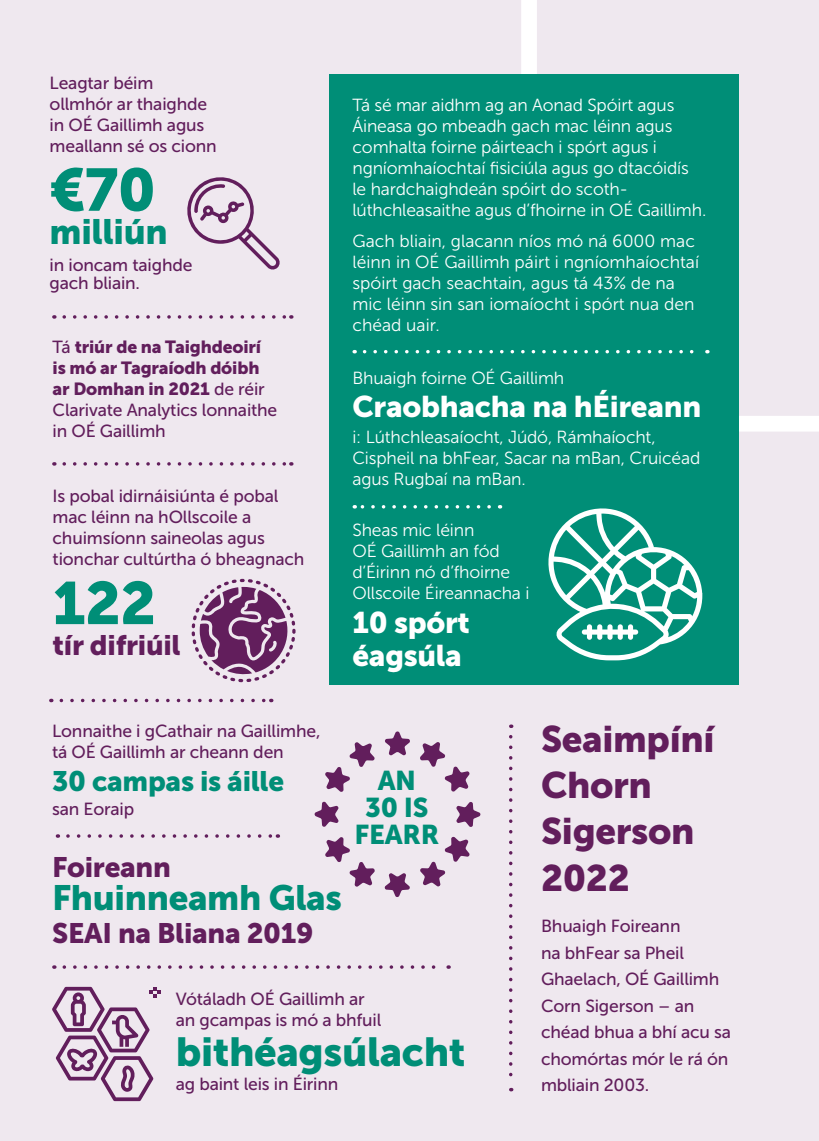
<style>
.page{position:relative;width:819px;height:1141px;background:#efe8ef}
.page>*{position:absolute;margin:0;border:0;box-sizing:border-box;transform-origin:0 0}
.t1{font:59.5px "Museo Sans 900";color:#008e77}
.t2{font:40.25px "Museo Sans 900";letter-spacing:-.01em;color:#008e77}
.t3{font:36.75px/46.2px "Museo Sans 900";letter-spacing:-.01em;color:#621e5c}
.t4{font:35px "Museo Sans 900";letter-spacing:-.01em;color:#008e77}
.t5{font:29.75px/33.2px "Museo Sans 900";letter-spacing:-.01em;color:#fff}
.t6{font:28px "Museo Sans 900";letter-spacing:-.01em;color:#621e5c}
.t7{font:28px "Museo Sans 900";letter-spacing:-.01em;color:#008e77}
.t8{font:27.12px/27.1px "Museo Sans 900";letter-spacing:-.01em;color:#008e77;text-align:center}
.t9{font:17.5px/21px "Museo Sans 300";letter-spacing:-.01em;color:#fff}
.t10{font:17.5px/21px "Museo Sans 500";letter-spacing:-.01em;color:#621e5c}
.t11{font:17.5px/21px "Museo Sans 900";letter-spacing:-.01em;color:#621e5c}
.s1{font-family:"Museo Sans 500"}
</style>
<div class="page">
<svg style="left:192px;top:579px;width:103px;height:103px"></svg>
<svg style="left:187px;top:177px;width:93px;height:93px"></svg>
<svg style="left:64px;top:315px;width:228px;height:4px"></svg>
<svg style="left:64px;top:462px;width:228px;height:4px"></svg>
<svg style="left:521px;top:0;width:298px;height:432px"></svg>
<div style="left:329px;top:74px;width:409px;height:611px;background:#008e77"></div>
<svg style="left:364px;top:350px;width:343px;height:3px"></svg>
<svg style="left:354px;top:505px;width:135px;height:4px"></svg>
<svg style="left:52px;top:987px;width:109px;height:114px"></svg>
<svg style="left:64px;top:965px;width:385px;height:4px"></svg>
<svg style="left:385px;top:731px;width:25px;height:25px"></svg>
<svg style="left:325px;top:742px;width:50px;height:50px"></svg>
<svg style="left:314px;top:801px;width:25px;height:26px"></svg>
<svg style="left:325px;top:837px;width:50px;height:50px"></svg>
<svg style="left:384px;top:873px;width:26px;height:24px"></svg>
<svg style="left:420px;top:836px;width:50px;height:51px"></svg>
<svg style="left:456px;top:802px;width:25px;height:25px"></svg>
<svg style="left:420px;top:742px;width:50px;height:50px"></svg>
<svg style="left:548px;top:508px;width:154px;height:152px"></svg>
<svg style="left:68px;top:834px;width:210px;height:4px"></svg>
<svg style="left:61px;top:699px;width:204px;height:3px"></svg>
<svg style="left:509px;top:737px;width:3px;height:354px"></svg>
<p class="t10" style="left:50px;top:72px;width:169px">Leagtar béim ollmhór ar thaighde in OÉ Gaillimh agus meallann sé os cionn</p>
<h1 class="t1" style="left:50px;top:156px;width:108px">€70</h1>
<h3 class="t4" style="left:50px;top:212px;width:120px">milliún</h3>
<p class="t10" style="left:50px;top:257px;width:144px;line-height:17.5px">in ioncam taighde gach bliain.</p>
<p class="t11" style="left:53px;top:336px;width:214px"><span class="s1">Tá</span> triúr de na Taighdeoirí is mó ar Tagraíodh dóibh ar Domhan in 2021 <span class="s1">de réir</span></p>
<p class="t10" style="left:53px;top:399px;width:226px">Clarivate Analytics lonnaithe in OÉ Gaillimh</p>
<p class="t10" style="left:53px;top:486px;width:253px">Is pobal idirnáisiúnta é pobal mac léinn na hOllscoile a chuimsíonn saineolas agus tionchar cultúrtha ó bheagnach</p>
<h1 class="t1" style="left:53px;top:569px;width:105px">122</h1>
<h3 class="t6" style="left:53px;top:629px;width:130px">tír difriúil</h3>
<p class="t9" style="left:352px;top:95px;width:355px">Tá sé mar aidhm ag an Aonad Spóirt agus Áineasa go mbeadh gach mac léinn agus comhalta foirne páirteach i spórt agus i ngníomhaíochtaí fisiciúla agus go dtacóidís le hardchaighdeán spóirt do scoth&shy;lúthchleasaithe agus d’fhoirne in OÉ Gaillimh.</p>
<p class="t9" style="left:352px;top:231px;width:348px">Gach bliain, glacann níos mó ná 6000 mac léinn in OÉ Gaillimh páirt i ngníomhaíochtaí spóirt gach seachtain, agus tá 43% de na mic léinn sin san iomaíocht i spórt nua den chéad uair.</p>
<p class="t9" style="left:352px;top:368px;width:213px">Bhuaigh foirne OÉ Gaillimh</p>
<h3 class="t5" style="left:352px;top:390px;width:350px">Craobhacha na hÉireann</h3>
<p class="t9" style="left:352px;top:426px;width:349px">i: Lúthchleasaíocht, Júdó, Rámhaíocht,<br>Cispheil na bhFear, Sacar na mBan, Cruicéad agus Rugbaí na mBan.</p>
<p class="t9" style="left:352px;top:520px;width:178px">Sheas mic léinn<br>OÉ Gaillimh an fód d’Éirinn nó d’fhoirne<br>Ollscoile Éireannacha i</p>
<h3 class="t5" style="left:352px;top:605px;width:119px">10 spórt éagsúla</h3>
<p class="t10" style="left:52px;top:720px;width:270px">Lonnaithe i gCathair na Gaillimhe, tá OÉ Gaillimh ar cheann den</p>
<h3 class="t7" style="left:52px;top:765px;width:233px">30 campas is áille</h3>
<p class="t10" style="left:52px;top:798px;width:84px">san Eoraip</p>
<h3 class="t6" style="left:52px;top:851px;width:120px">Foireann</h3>
<h3 class="t4" style="left:52px;top:878px;width:291px">Fhuinneamh Glas</h3>
<h3 class="t6" style="left:52px;top:917px;width:263px">SEAI na Bliana 2019</h3>
<h3 class="t8" style="left:354px;top:767px;width:86px">AN<br>30 IS<br>FEARR</h3>
<p class="t10" style="left:176px;top:989px;width:207px">Vótáladh OÉ Gaillimh ar an gcampas is mó a bhfuil</p>
<h2 class="t2" style="left:176px;top:1029px;width:291px">bithéagsúlacht</h2>
<p class="t10" style="left:176px;top:1074px;width:164px">ag baint leis in Éirinn</p>
<h3 class="t3" style="left:541px;top:716px;width:175px">Seaimpíní<br>Chorn<br>Sigerson<br>2022</h3>
<p class="t10" style="left:541px;top:913px;width:191px;line-height:26.6px">Bhuaigh Foireann<br>na bhFear sa Pheil<br>Ghaelach, OÉ Gaillimh<br>Corn Sigerson – an chéad bhua a bhí acu sa chomórtas mór le rá ón mbliain 2003.</p>
</div>
